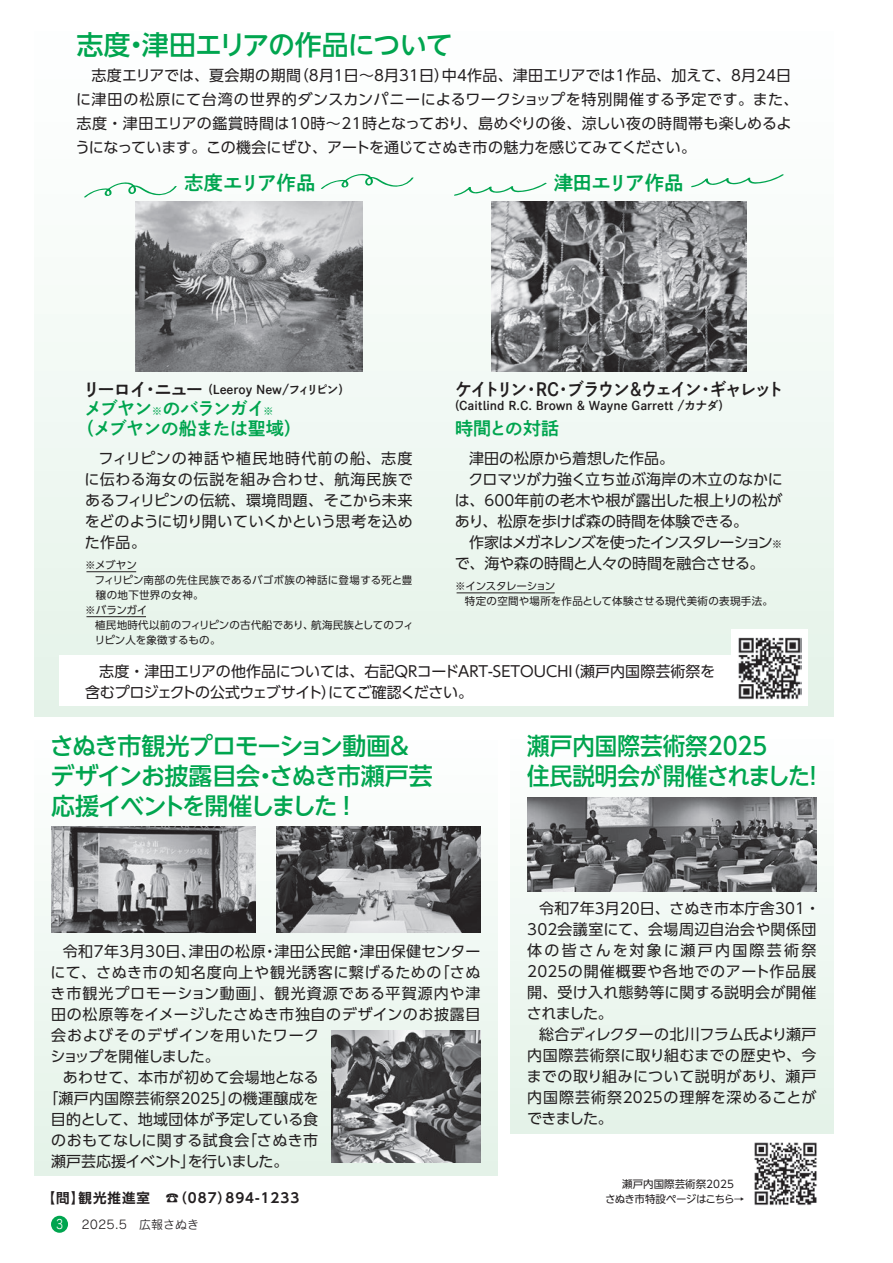
<style>
.page{position:relative;width:893px;height:1263px;background:#fff}
.page>*{position:absolute;margin:0;border:0;box-sizing:border-box;transform-origin:0 0}
.t1{font:500 27px "UD Shin Go NT Pro";letter-spacing:-.035em;color:#00a54f}
.t2{font:500 24px/30px "UD Shin Go NT Pro";letter-spacing:-.055em;color:#00a54f}
.t3{font:500 24px/30px "UD Shin Go NT Pro";color:#00a54f;scale:.94 1}
.t4{font:19.5px "P Shuei N Go Gin Std N B";letter-spacing:-.015em;color:#00a54f}
.t5{font:19.5px "P Shuei N Go Gin Std N B";letter-spacing:-.035em;color:#00a54f}
.t6{font:18px/19.5px "P Shuei N Go Gin Std N B";letter-spacing:-.05em;color:#00a54f}
.t7{font:18px "P Shuei N Go Gin Std N B";letter-spacing:-.135em;color:#231f20;scale:.95 1}
.t8{font:15px/21px "UD Shin Go Pro";letter-spacing:.01em;color:#231f20;text-align:justify}
.t9{font:15px/21px "UD Shin Go Pro";letter-spacing:.03em;color:#231f20}
.t10{font:15px/21px "UD Shin Go Pro";letter-spacing:-.01em;color:#231f20}
.t11{font:15px "UD Shin Go Pro";letter-spacing:-.07em;color:#231f20}
.t12{font:15px "UD Shin Go Pro";letter-spacing:.05em;color:#231f20}
.t13{font:15px "UD Shin Go Pro";letter-spacing:.06em;color:#231f20}
.t14{font:15px "UD Shin Go Pro";letter-spacing:-.02em;color:#231f20}
.t15{font:15px "UD Shin Go Pro";letter-spacing:.055em;color:#231f20}
.t16{font:15px "UD Shin Go Pro";letter-spacing:-.025em;color:#231f20}
.t17{font:700 13.5px "UD Shin Go NT Pro De";letter-spacing:.075em;color:#231f20}
.t18{font:12.75px "Rodin Pro M";color:#fff}
.t19{font:12px "P Shuei N Go Gin Std N B";color:#231f20}
.t20{font:12px "Rodin Pro M";color:#231f20}
.t21{font:10.5px/15px "UD Shin Go Pro";letter-spacing:.015em;color:#231f20}
.t22{font:10.5px/15px "UD Shin Go NT Pro";color:#231f20;text-align:right}
.s1{font-size:18px}
.s2{font-family:"UD Shin Go Pro";font-size:10.5px}
.s3{font-size:10.5px}
</style>
<div class="page">
<div style="left:34px;top:0;width:799px;height:716px;background:linear-gradient(to right,#f3f9f5,#f3f9f5)"></div>
<svg style="left:690px;top:174px;width:94px;height:13px"></svg>
<svg style="left:453px;top:182px;width:94px;height:14px"></svg>
<svg style="left:320px;top:173px;width:94px;height:16px"></svg>
<svg style="left:83px;top:182px;width:94px;height:16px"></svg>
<div style="left:34px;top:729px;width:463px;height:447px;background:linear-gradient(to right,#eff8f2,#f2f8f5)"></div>
<div style="left:510px;top:729px;width:323px;height:404px;background:linear-gradient(to bottom,#f9fafa,#e4f2e8)"></div>
<img style="left:527px;top:797px;width:289px;height:94px">
<div style="left:60px;top:655px;width:748px;height:51px;background:#fff"></div>
<div style="left:731px;top:630px;width:77px;height:76px;background:#fff"></div>
<img style="left:738px;top:637px;width:63px;height:62px">
<hr style="left:457px;top:592px;width:98px;height:1px;background:#231f20">
<hr style="left:86px;top:571px;width:50px;height:1px;background:#231f20">
<hr style="left:86px;top:616px;width:60px;height:1px;background:#231f20">
<img style="left:135px;top:201px;width:227px;height:170px">
<img style="left:491px;top:201px;width:255px;height:170px">
<img style="left:332px;top:1031px;width:148px;height:131px">
<img style="left:51px;top:826px;width:204px;height:107px">
<img style="left:276px;top:826px;width:204px;height:107px">
<img style="left:754px;top:1142px;width:63px;height:63px">
<div style="left:51px;top:1216px;width:17px;height:17px;background:#00a54f;border-radius:50%"></div>
<h1 class="t1" style="left:77px;top:23px;width:378px">志度・津田エリアの作品について</h1>
<p class="t8" style="left:75px;top:63px;width:725px;line-height:24px;text-align:left;text-indent:16px">志度エリアでは、夏会期の期間（8月1日～8月31日）中4作品、津田エリアでは1作品、加えて、8月24日に津田の松原にて台湾の世界的ダンスカンパニーによるワークショップを特別開催する予定です。また、志度・津田エリアの鑑賞時間は10時～21時となっており、島めぐりの後、涼しい夜の時間帯も楽しめるようになっています。この機会にぜひ、アートを通じてさぬき市の魅力を感じてみてください。</p>
<h3 class="t4" style="left:184px;top:169px;width:133px">志度エリア作品</h3>
<h3 class="t5" style="left:554px;top:169px;width:132px">津田エリア作品</h3>
<p class="t19" style="left:83px;top:381px;width:262px"><span class="s1">リーロイ・ニュー</span> (Leeroy New/フィリピン)</p>
<p class="t6" style="left:76px;top:399px;width:227px;text-indent:8px">メブヤン<span class="s2">※</span>のバランガイ<span class="s2">※<br></span>（メブヤンの船または聖域）</p>
<p class="t8" style="left:85px;top:447px;width:330px;text-indent:14px">フィリピンの神話や植民地時代前の船、志度に伝わる海女の伝説を組み合わせ、航海民族であるフィリピンの伝統、環境問題、そこから未来をどのように切り開いていくかという思考を込めた作品。</p>
<p class="t21" style="left:85px;top:557px;width:53px">※メブヤン</p>
<p class="t21" style="left:95px;top:572px;width:319px">フィリピン南部の先住民族であるバゴボ族の神話に登場する死と豊</p>
<p class="t21" style="left:85px;top:587px;width:120px">　穣の地下世界の女神。</p>
<p class="t21" style="left:85px;top:602px;width:64px">※バランガイ</p>
<p class="t21" style="left:95px;top:617px;width:320px">植民地時代以前のフィリピンの古代船であり、航海民族としてのフィ</p>
<p class="t21" style="left:85px;top:632px;width:137px">　リピン人を象徴するもの。</p>
<p class="t7" style="left:455px;top:376px;width:348px">ケイトリン・RC・ブラウン＆ウェイン・ギャレット</p>
<p class="t19" style="left:455px;top:397px;width:269px">(Caitlind R.C. Brown &amp; Wayne Garrett /カナダ)</p>
<p class="t6" style="left:455px;top:418px;width:106px">時間との対話</p>
<p class="t8" style="left:469px;top:447px;width:206px">津田の松原から着想した作品。</p>
<p class="t8" style="left:468px;top:468px;width:316px">クロマツが力強く立ち並ぶ海岸の木立のなかに</p>
<p class="t8" style="left:455px;top:489px;width:329px">は、600年前の老木や根が露出した根上りの松が</p>
<p class="t14" style="left:455px;top:509px;width:295px">あり、松原を歩けば森の時間を体験できる。</p>
<p class="t11" style="left:469px;top:530px;width:315px">作家はメガネレンズを使ったインスタレーション<span class="s3">※</span></p>
<p class="t10" style="left:455px;top:552px;width:311px">で、海や森の時間と人々の時間を融合させる。</p>
<p class="t21" style="left:465px;top:578px;width:309px;text-indent:-10px">※インスタレーション<br>特定の空間や場所を作品として体験させる現代美術の表現手法。</p>
<p class="t10" style="left:85px;top:660px;width:632px;text-indent:14px">志度・津田エリアの他作品については、右記QRコードART-SETOUCHI（瀬戸内国際芸術祭を含むプロジェクトの公式ウェブサイト）にてご確認ください。</p>
<h2 class="t2" style="left:50px;top:730px;width:384px">さぬき市観光プロモーション動画＆デザインお披露目会・さぬき市瀬戸芸応援イベントを開催しました！</h2>
<p class="t9" style="left:63px;top:940px;width:419px">令和7年3月30日、津田の松原・津田公民館・津田保健センター</p>
<p class="t12" style="left:51px;top:960px;width:431px">にて、さぬき市の知名度向上や観光誘客に繋げるための「さぬ</p>
<p class="t13" style="left:51px;top:981px;width:431px">き市観光プロモーション動画」、観光資源である平賀源内や津</p>
<p class="t8" style="left:51px;top:1003px;width:431px">田の松原等をイメージしたさぬき市独自のデザインのお披露目</p>
<p class="t15" style="left:51px;top:1023px;width:270px">会およびそのデザインを用いたワーク</p>
<p class="t11" style="left:51px;top:1044px;width:171px">ショップを開催しました。</p>
<p class="t8" style="left:63px;top:1066px;width:257px">あわせて、本市が初めて会場地となる</p>
<p class="t8" style="left:44px;top:1087px;width:277px">「瀬戸内国際芸術祭2025」の機運醸成を</p>
<p class="t8" style="left:51px;top:1108px;width:269px">目的として、地域団体が予定している食</p>
<p class="t9" style="left:51px;top:1129px;width:269px">のおもてなしに関する試食会「さぬき市</p>
<p class="t16" style="left:51px;top:1149px;width:239px">瀬戸芸応援イベント」を行いました。</p>
<h2 class="t3" style="left:527px;top:730px;width:318px">瀬戸内国際芸術祭2025<br>住民説明会が開催されました！</h2>
<p class="t9" style="left:527px;top:897px;width:295px;text-indent:12px">令和7年3月20日、さぬき市本庁舎301・<br>302会議室にて、会場周辺自治会や関係団体の皆さんを対象に瀬戸内国際芸術祭<br>2025の開催概要や各地でのアート作品展開、受け入れ態勢等に関する説明会が開催されました。</p>
<p class="t8" style="left:527px;top:1023px;width:291px;text-indent:12px">総合ディレクターの北川フラム氏より瀬戸内国際芸術祭に取り組むまでの歴史や、今までの取り組みについて説明があり、瀬戸内国際芸術祭2025の理解を深めることができました。</p>
<p class="t17" style="left:42px;top:1187px;width:259px">【問】観光推進室　☎（087）894-1233</p>
<p class="t22" style="left:605px;top:1176px;width:141px">瀬戸内国際芸術祭2025　<br>さぬき市特設ページはこちら→</p>
<p class="t18" style="left:56px;top:1216px;width:8px">3</p>
<p class="t20" style="left:82px;top:1217px;width:119px">2025.5　広報さぬき</p>
</div>
